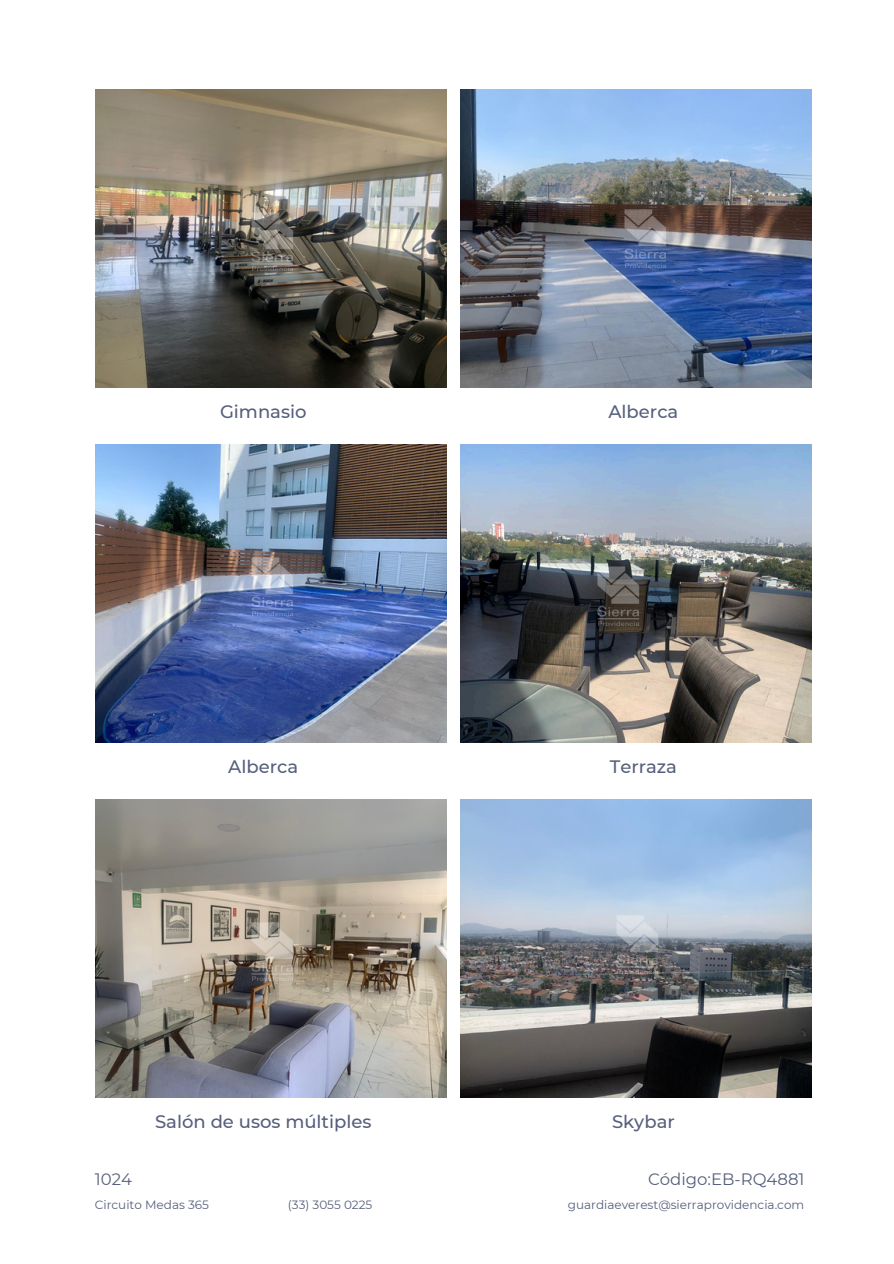
<style>
.page{position:relative;width:894px;height:1264px;background:#fff}
.page>*{position:absolute;margin:0;border:0;box-sizing:border-box;transform-origin:0 0}
.t1{font:500 18px "Montserrat";color:#565f7c}
.t2{font:16.5px "Montserrat";color:#565f7c}
.t3{font:12px "Montserrat";color:#565f7c}
</style>
<div class="page">
<img style="left:460px;top:89px;width:351px;height:298px">
<img style="left:95px;top:89px;width:351px;height:298px">
<img style="left:460px;top:444px;width:351px;height:298px">
<img style="left:95px;top:444px;width:351px;height:298px">
<img style="left:460px;top:799px;width:351px;height:298px">
<img style="left:95px;top:799px;width:351px;height:298px">
<img style="left:244px;top:205px;width:54px;height:72px">
<img style="left:616px;top:202px;width:54px;height:72px">
<img style="left:244px;top:550px;width:54px;height:72px">
<img style="left:589px;top:560px;width:54px;height:72px">
<img style="left:244px;top:915px;width:54px;height:72px">
<img style="left:608px;top:908px;width:54px;height:72px">
<p class="t1" style="left:220px;top:401px;width:88px">Gimnasio</p>
<p class="t1" style="left:608px;top:401px;width:71px">Alberca</p>
<p class="t1" style="left:228px;top:755px;width:71px">Alberca</p>
<h1 class="t1" style="left:609px;top:755px;width:69px">Terraza</h1>
<h1 class="t1" style="left:155px;top:1110px;width:218px">Salón de usos múltiples</h1>
<p class="t1" style="left:612px;top:1110px;width:64px">Skybar</p>
<p class="t2" style="left:95px;top:1169px;width:39px">1024</p>
<p class="t2" style="left:647px;top:1169px;width:158px">Código:EB-RQ4881</p>
<h1 class="t3" style="left:95px;top:1197px;width:116px">Circuito Medas 365</h1>
<p class="t3" style="left:288px;top:1197px;width:86px">(33) 3055 0225</p>
<p class="t3" style="left:567px;top:1197px;width:238px">guardiaeverest@sierraprovidencia.com</p>
</div>
